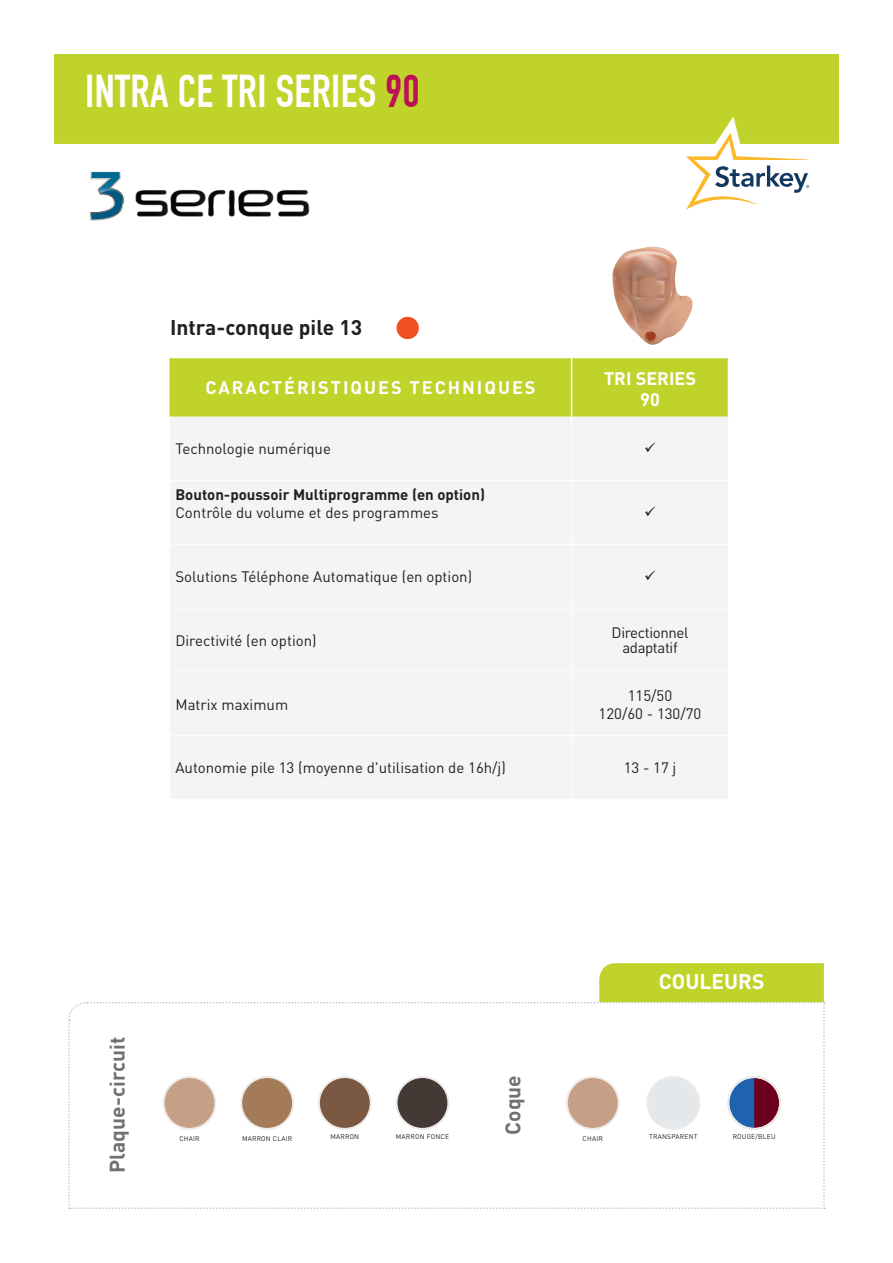
<style>
.page{position:relative;width:893px;height:1263px;background:#fff}
.page>*{position:absolute;margin:0;border:0;box-sizing:border-box;transform-origin:0 0}
.t1{font:45px "DIN Engschrift";letter-spacing:.01em;color:#fff}
.t2{font:700 21px "DINOT";color:#717074}
.t3{font:700 21px "DINOT";color:#231f20}
.t4{font:700 21px "DINOT";color:#fff}
.t5{font:700 18px "DINOT";letter-spacing:.11em;color:#fff}
.t6{font:700 18px/21px "DINOT";color:#fff;text-align:center}
.t7{font:15px/18px "DINOT";color:#231f20;text-align:center}
.t8{font:700 15px "DINOT";color:#231f20}
.t9{font:15px/15px "DINOT";letter-spacing:-.025em;color:#231f20;text-align:center}
.t10{font:6.75px "DINOT";letter-spacing:.03em;color:#231f20}
.s1{color:#bc1154}
</style>
<div class="page">
<svg style="left:68px;top:963px;width:757px;height:246px"></svg>
<div style="left:727px;top:1076px;width:54px;height:54px;border:2px solid #ebeae8;border-radius:50%"></div>
<div style="left:54px;top:54px;width:785px;height:90px;background:#c0d32b"></div>
<svg style="left:686px;top:133px;width:123px;height:77px"></svg>
<div style="left:169px;top:358px;width:559px;height:59px;background:#c0d32b"></div>
<div style="left:171px;top:417px;width:557px;height:382px;background:#f3f4f4"></div>
<hr style="left:571px;top:417px;width:1px;height:63px;background:#fff">
<hr style="left:571px;top:481px;width:1px;height:63px;background:#fff">
<hr style="left:170px;top:544px;width:402px;height:1px;background:#fff">
<hr style="left:572px;top:544px;width:157px;height:1px;background:#fff">
<hr style="left:571px;top:545px;width:1px;height:63px;background:#fff">
<hr style="left:170px;top:608px;width:402px;height:1px;background:#fff">
<hr style="left:572px;top:608px;width:157px;height:1px;background:#fff">
<hr style="left:571px;top:608px;width:1px;height:63px;background:#fff">
<hr style="left:170px;top:671px;width:402px;height:1px;background:#fff">
<hr style="left:572px;top:671px;width:157px;height:1px;background:#fff">
<hr style="left:571px;top:672px;width:1px;height:63px;background:#fff">
<hr style="left:170px;top:735px;width:402px;height:1px;background:#fff">
<hr style="left:572px;top:735px;width:157px;height:1px;background:#fff">
<hr style="left:571px;top:736px;width:1px;height:63px;background:#fff">
<hr style="left:572px;top:480px;width:156px;height:1px;background:#fff">
<hr style="left:170px;top:480px;width:402px;height:1px;background:#fff">
<hr style="left:571px;top:358px;width:1px;height:59px;background:#fff">
<svg style="left:90px;top:171px;width:34px;height:50px"></svg>
<div style="left:229px;top:190px;width:6px;height:27px;background:#4b4c4b;border-radius:3px"></div>
<div style="left:229px;top:190px;width:5px;height:26px;background:#050504;border-radius:2px"></div>
<svg style="left:136px;top:190px;width:90px;height:27px"></svg>
<svg style="left:238px;top:190px;width:71px;height:27px"></svg>
<div style="left:396px;top:317px;width:23px;height:22px;background:#f15122;border-radius:50%"></div>
<img style="left:612px;top:247px;width:81px;height:98px">
<svg style="left:645px;top:443px;width:10px;height:10px"></svg>
<svg style="left:645px;top:506px;width:10px;height:10px"></svg>
<svg style="left:645px;top:570px;width:10px;height:10px"></svg>
<h1 class="t1" style="left:85px;top:65px;width:336px">INTRA CE TRI SERIES <span class="s1">90</span></h1>
<h1 class="t1" style="left:128px;top:77px;width:303px">TRI SERIES SANS-FIL</h1>
<h2 class="t3" style="left:170px;top:314px;width:194px">Intra-conque pile 13</h2>
<p class="t5" style="left:205px;top:376px;width:332px">CARACTÉRISTIQUES TECHNIQUES</p>
<p class="t6" style="left:604px;top:367px;width:94px">TRI SERIES<br>90</p>
<p class="t7" style="left:175px;top:440px;width:157px">Technologie numérique</p>
<p class="t8" style="left:175px;top:485px;width:311px">Bouton-poussoir Multiprogramme (en option)</p>
<p class="t7" style="left:175px;top:503px;width:265px">Contrôle du volume et des programmes</p>
<p class="t7" style="left:175px;top:567px;width:298px">Solutions Téléphone Automatique (en option)</p>
<p class="t7" style="left:175px;top:631px;width:143px">Directivité (en option)</p>
<p class="t9" style="left:612px;top:625px;width:78px">Directionnel adaptatif</p>
<p class="t7" style="left:175px;top:695px;width:114px">Matrix maximum</p>
<p class="t7" style="left:599px;top:686px;width:104px">115/50<br>120/60 - 130/70</p>
<p class="t7" style="left:175px;top:759px;width:332px">Autonomie pile 13 (moyenne d'utilisation de 16h/j)</p>
<p class="t7" style="left:624px;top:759px;width:54px">13 - 17 j</p>
<h2 class="t2" style="left:104px;top:1173px;width:138px;rotate:-90deg">Plaque-circuit</h2>
<h2 class="t4" style="left:659px;top:968px;width:107px">COULEURS</h2>
<h2 class="t2" style="left:499px;top:1135px;width:61px;rotate:-90deg">Coque</h2>
<p class="t10" style="left:179px;top:1134px;width:22px">CHAIR</p>
<p class="t10" style="left:242px;top:1134px;width:52px">MARRON CLAIR</p>
<p class="t10" style="left:330px;top:1133px;width:30px">MARRON</p>
<p class="t10" style="left:396px;top:1133px;width:55px">MARRON FONCE</p>
<p class="t10" style="left:583px;top:1134px;width:22px">CHAIR</p>
<p class="t10" style="left:649px;top:1133px;width:50px">TRANSPARENT</p>
<p class="t10" style="left:733px;top:1133px;width:45px">ROUGE/BLEU</p>
</div>
